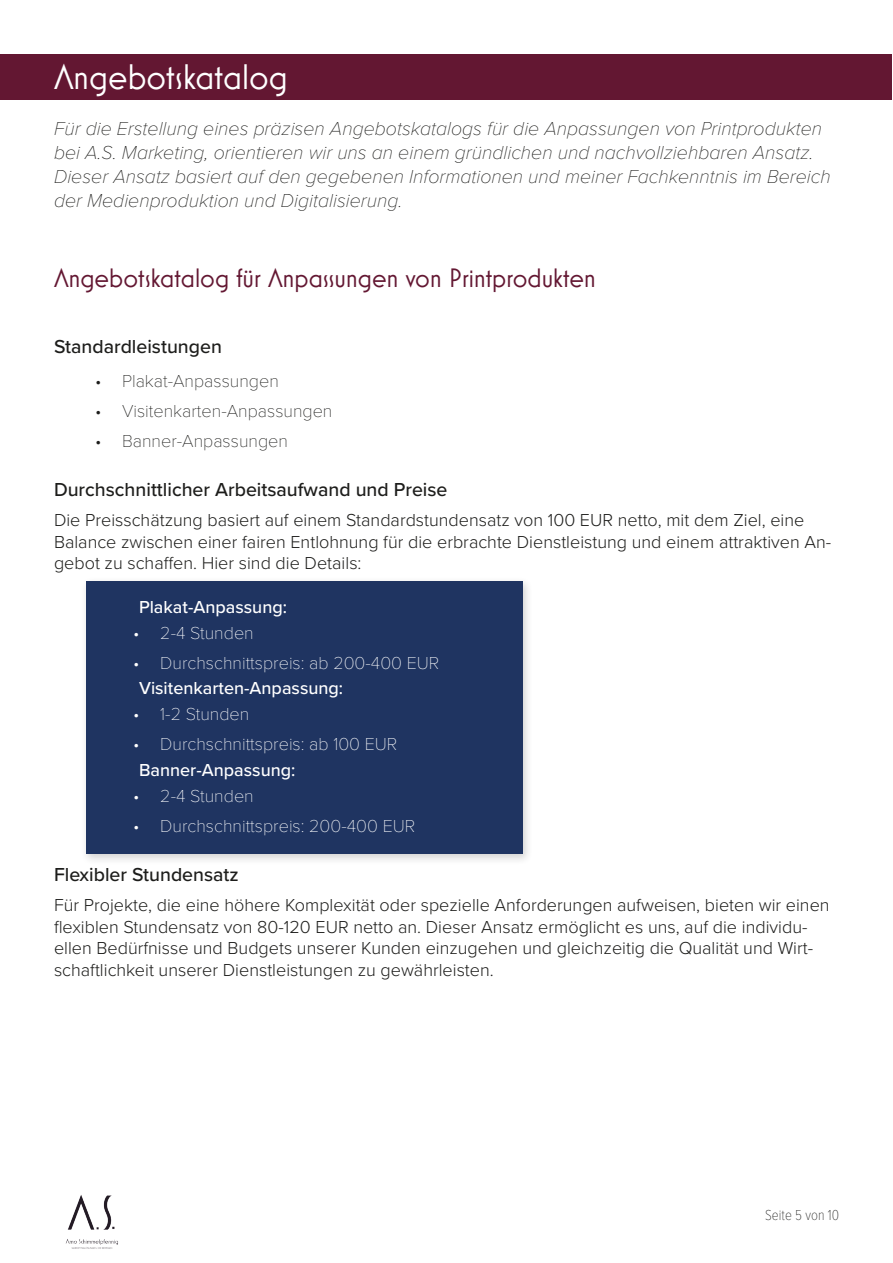
<style>
.page{position:relative;width:893px;height:1263px;background:#fff}
.page>*{position:absolute;margin:0;border:0;box-sizing:border-box;transform-origin:0 0}
.Heading_Topics{font:36px "Mostra Nuova Alt B";color:#fff}
.Body_Heading_1{font:27px "Mostra Nuova Alt B";color:#631732}
.Body_Highlighted{font:italic 100 19.5px/24px "Proxima Nova";color:#1d1d1b}
.Body__Emphasize{font:500 19.5px "Proxima Nova";color:#1d1d1b}
.Body{font:300 18px/21.6px "Proxima Nova";color:#1d1d1b}
.t1{font:100 18px "Proxima Nova T";color:#fff}
.t2{font:100 18px "Proxima Nova T";color:#1d1d1b}
.Pricing_Heading{font:500 18px "Proxima Nova";color:#fff}
.t3{font:100 15px "Proxima Nova Cond";color:#1d1d1b}
</style>
<div class="page">
<img style="left:65px;top:1195px;width:53px;height:54px">
<div style="left:81px;top:576px;width:453px;height:289px;background:#1d1d1b;opacity:.2"></div>
<div style="left:86px;top:581px;width:436px;height:273px;background:#1f3461"></div>
<div style="left:1px;top:54px;width:891px;height:45px;background:#631732"></div>
<p class="Heading_Topics" style="left:54px;top:56px;width:235px">Angebotskatalog</p>
<p class="Body_Highlighted" style="left:54px;top:115px;width:778px">Für die Erstellung eines präzisen Angebotskatalogs für die Anpassungen von Printprodukten bei A.S. Marketing, orientieren wir uns an einem gründlichen und nachvollziehbaren Ansatz.<br>Dieser Ansatz basiert auf den gegebenen Informationen und meiner Fachkenntnis im Bereich der Medienproduktion und Digitalisierung.</p>
<p class="Body_Heading_1" style="left:54px;top:262px;width:543px">Angebotskatalog für Anpassungen von Printprodukten</p>
<p class="Body__Emphasize" style="left:54px;top:332px;width:169px">Standardleistungen</p>
<p class="t2" style="left:95px;top:368px;width:185px">• Plakat-Anpassungen</p>
<p class="t2" style="left:95px;top:398px;width:239px">• Visitenkarten-Anpassungen</p>
<p class="t2" style="left:95px;top:428px;width:194px">• Banner-Anpassungen</p>
<p class="Body__Emphasize" style="left:54px;top:475px;width:395px">Durchschnittlicher Arbeitsaufwand und Preise</p>
<p class="Body" style="left:54px;top:508px;width:779px">Die Preisschätzung basiert auf einem Standardstundensatz von 100 EUR netto, mit dem Ziel, eine<br>Balance zwischen einer fairen Entlohnung für die erbrachte Dienstleistung und einem attraktiven An&shy;gebot zu schaffen. Hier sind die Details:</p>
<p class="Pricing_Heading" style="left:139px;top:593px;width:150px">Plakat-Anpassung:</p>
<p class="t1" style="left:133px;top:619px;width:122px">• 2-4 Stunden</p>
<p class="t1" style="left:133px;top:649px;width:308px">• Durchschnittspreis: ab 200-400 EUR</p>
<p class="Pricing_Heading" style="left:139px;top:675px;width:206px">Visitenkarten-Anpassung:</p>
<p class="t1" style="left:133px;top:701px;width:118px">• 1-2 Stunden</p>
<p class="t1" style="left:133px;top:731px;width:266px">• Durchschnittspreis: ab 100 EUR</p>
<p class="Pricing_Heading" style="left:139px;top:757px;width:158px">Banner-Anpassung:</p>
<p class="t1" style="left:133px;top:783px;width:122px">• 2-4 Stunden</p>
<p class="t1" style="left:133px;top:813px;width:283px">• Durchschnittspreis: 200-400 EUR</p>
<p class="Body__Emphasize" style="left:54px;top:860px;width:186px">Flexibler Stundensatz</p>
<p class="Body" style="left:54px;top:893px;width:777px">Für Projekte, die eine höhere Komplexität oder spezielle Anforderungen aufweisen, bieten wir einen flexiblen Stundensatz von 80-120 EUR netto an. Dieser Ansatz ermöglicht es uns, auf die individu&shy;ellen Bedürfnisse und Budgets unserer Kunden einzugehen und gleichzeitig die Qualität und Wirt&shy;schaftlichkeit unserer Dienstleistungen zu gewährleisten.</p>
<p class="t3" style="left:765px;top:1203px;width:75px">Seite 5 von 10</p>
</div>
